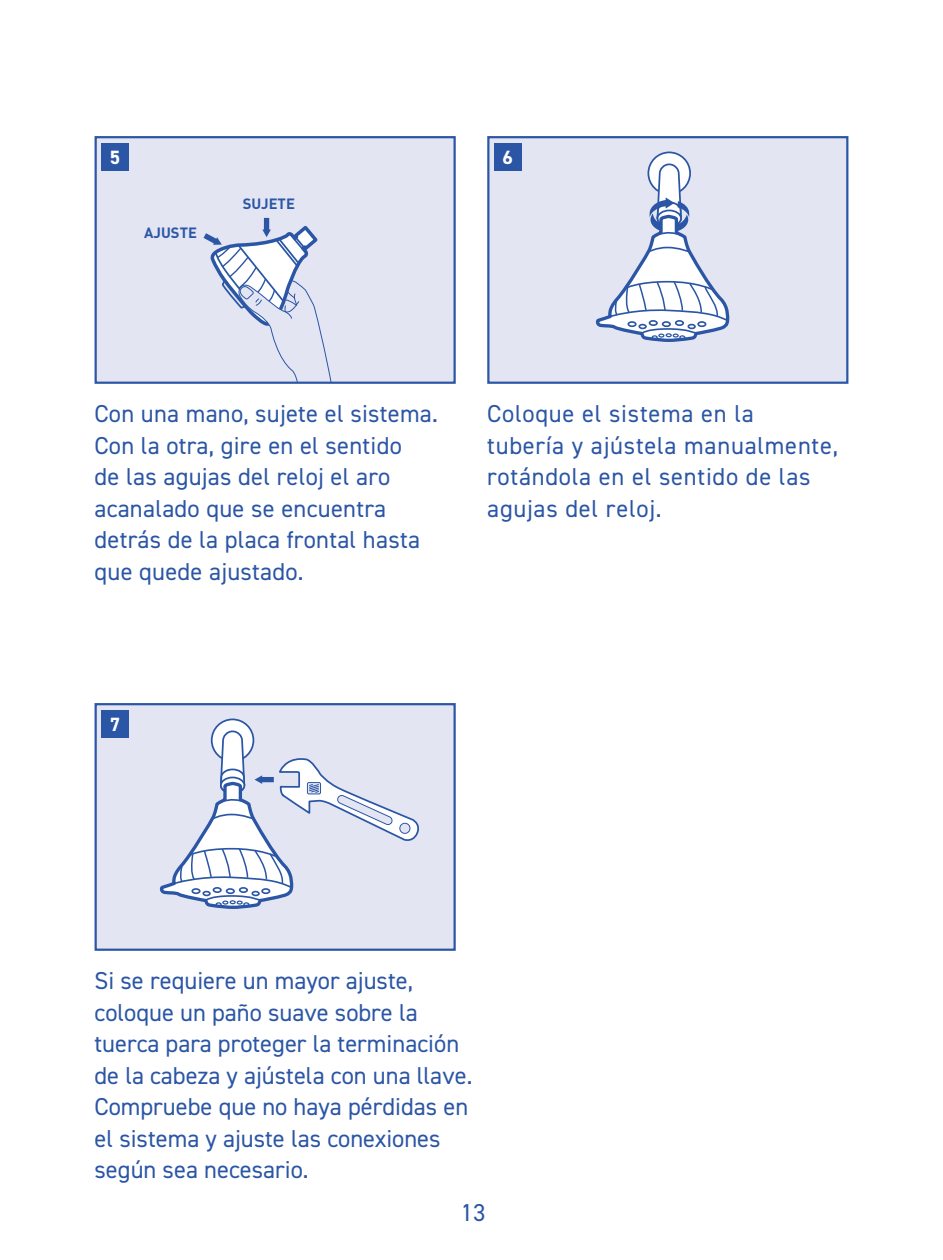
<style>
.page{position:relative;width:943px;height:1260px;background:#fff}
.page>*{position:absolute;margin:0;border:0;box-sizing:border-box;transform-origin:0 0}
.t1{font:24.5px/31.5px "DIN2014";letter-spacing:.01em;color:#2b56a5}
.t2{font:24.5px/31.5px "DIN2014";letter-spacing:.03em;color:#2b56a5}
.t3{font:700 19.25px "DIN2014";color:#fff}
.t4{font:700 14.7px "DIN Pro";color:#2b56a5}
</style>
<div class="page">
<div style="left:96px;top:137px;width:358px;height:246px;background:#e3e5f3"></div>
<svg style="left:203px;top:218px;width:129px;height:163px"></svg>
<div style="left:95px;top:136px;width:361px;height:248px;border:2px solid #2b56a5"></div>
<div style="left:102px;top:143px;width:27px;height:28px;background:#2b56a5"></div>
<div style="left:488px;top:137px;width:359px;height:246px;background:#e3e5f3"></div>
<svg style="left:648px;top:152px;width:42px;height:42px"></svg>
<div style="left:647px;top:152px;width:44px;height:43px;border:2px solid #2b56a5;border-radius:50%"></div>
<svg style="left:596px;top:163px;width:134px;height:179px"></svg>
<div style="left:487px;top:136px;width:361px;height:248px;border:2px solid #2b56a5"></div>
<div style="left:494px;top:143px;width:28px;height:28px;background:#2b56a5"></div>
<div style="left:96px;top:704px;width:358px;height:246px;background:#e3e5f3"></div>
<div style="left:212px;top:719px;width:41px;height:42px;background:#fff;border-radius:50%"></div>
<div style="left:211px;top:719px;width:43px;height:43px;border:2px solid #2b56a5;border-radius:50%"></div>
<svg style="left:159px;top:730px;width:260px;height:179px"></svg>
<div style="left:95px;top:703px;width:361px;height:248px;border:2px solid #2b56a5"></div>
<div style="left:102px;top:710px;width:27px;height:28px;background:#2b56a5"></div>
<p class="t3" style="left:110px;top:144px;width:12px">5</p>
<p class="t4" style="left:144px;top:222px;width:54px">AJUSTE</p>
<p class="t4" style="left:243px;top:194px;width:54px">SUJETE</p>
<p class="t3" style="left:502px;top:144px;width:12px">6</p>
<p class="t1" style="left:94px;top:398px;width:345px">Con una mano, sujete el sistema.<br>Con la otra, gire en el sentido<br>de las agujas del reloj el aro acanalado que se encuentra detrás de la placa frontal hasta que quede ajustado.</p>
<p class="t2" style="left:487px;top:398px;width:352px">Coloque el sistema en la<br>tubería y ajústela manualmente, rotándola en el sentido de las agujas del reloj.</p>
<p class="t3" style="left:110px;top:711px;width:12px">7</p>
<p class="t1" style="left:94px;top:965px;width:379px">Si se requiere un mayor ajuste, coloque un paño suave sobre la tuerca para proteger la terminación de la cabeza y ajústela con una llave.<br>Compruebe que no haya pérdidas en el sistema y ajuste las conexiones según sea necesario.</p>
<p class="t1" style="left:461px;top:1196px;width:26px">13</p>
</div>
